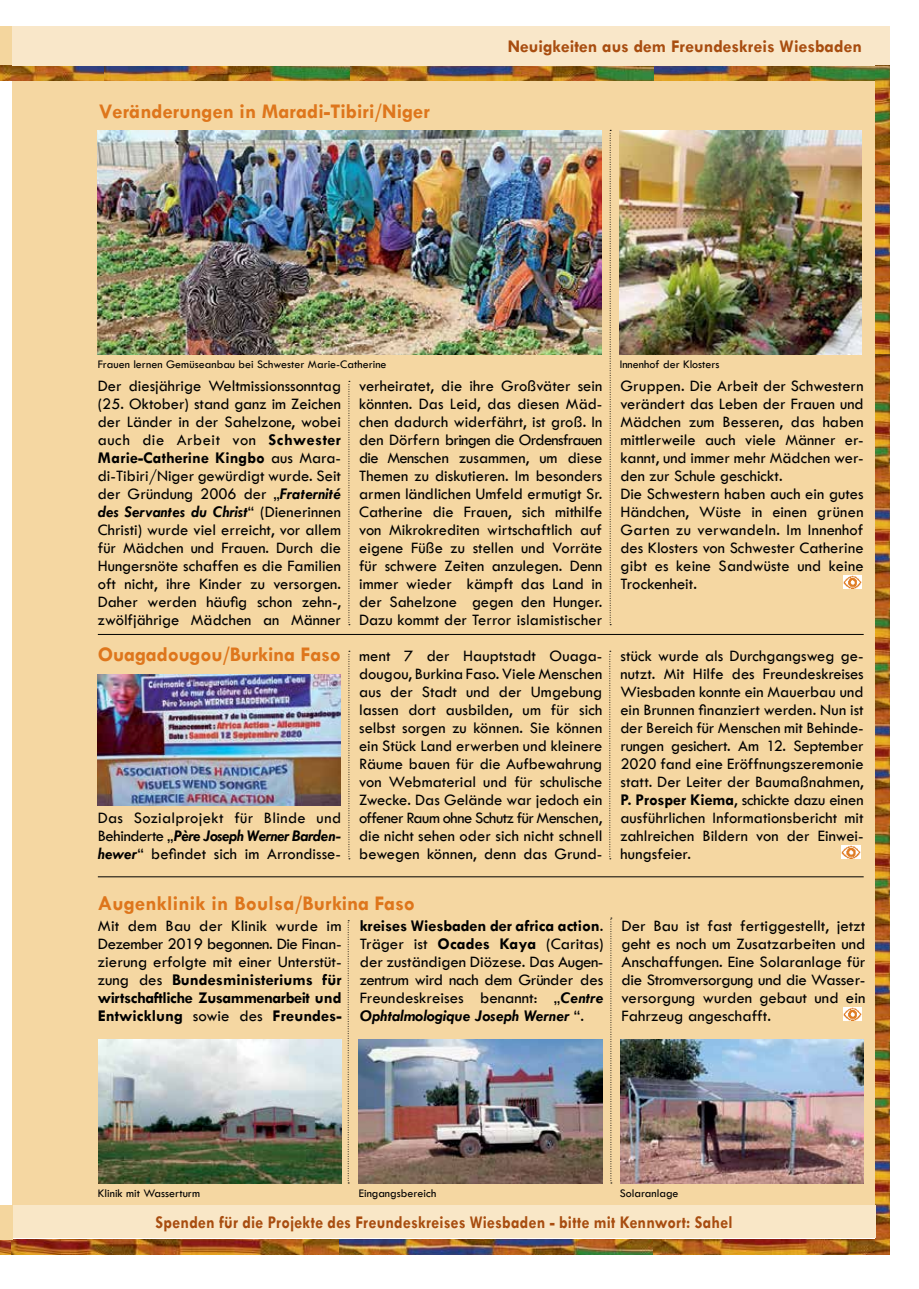
<style>
.page{position:relative;width:919px;height:1289px;background:#fff}
.page>*{position:absolute;margin:0;border:0;box-sizing:border-box;transform-origin:0 0}
.t1{font:700 21px "Tw Cen";color:#de761c}
.t2{font:700 18px "Tw Cen";letter-spacing:.005em;color:#a84d10;scale:.9 1}
.t3{font:700 18px "Tw Cen";letter-spacing:.005em;color:#a84d10}
.t4{font:16.5px/18px "Tw Cen";color:#000;text-align:justify}
.t5{font:12px "Tw Cen";color:#000}
.s1{font-weight:700}
.s2{font-weight:700;font-style:italic}
</style>
<div class="page">
<div style="left:0;top:26px;width:13px;height:50px;background:#f4d69e"></div>
<div style="left:13px;top:64px;width:876px;height:1173px;background:#f5d7a2"></div>
<img style="left:0;top:1239px;width:875px;height:14px">
<img style="left:103px;top:65px;width:551px;height:15px">
<img style="left:0;top:65px;width:103px;height:15px">
<img style="left:875px;top:1091px;width:14px;height:162px">
<img style="left:875px;top:875px;width:14px;height:216px">
<img style="left:875px;top:659px;width:14px;height:216px">
<img style="left:875px;top:443px;width:14px;height:216px">
<img style="left:875px;top:353px;width:14px;height:90px">
<img style="left:654px;top:65px;width:221px;height:15px">
<div style="left:13px;top:26px;width:876px;height:39px;background:#f9e7c9"></div>
<div style="left:13px;top:1205px;width:862px;height:32px;background:#f9e7c7"></div>
<img style="left:875px;top:164px;width:14px;height:189px">
<img style="left:875px;top:65px;width:14px;height:99px">
<div style="left:0;top:1205px;width:13px;height:34px;background:#f4d69e"></div>
<img style="left:843px;top:1007px;width:18px;height:13px">
<img style="left:620px;top:1039px;width:243px;height:144px">
<img style="left:99px;top:1039px;width:243px;height:144px">
<svg style="left:610px;top:917px;width:2px;height:266px"></svg>
<hr style="left:98px;top:876px;width:765px;height:1px;background:#000">
<img style="left:843px;top:575px;width:18px;height:13px">
<svg style="left:348px;top:381px;width:2px;height:244px"></svg>
<img style="left:841px;top:845px;width:19px;height:13px">
<img style="left:98px;top:131px;width:503px;height:224px">
<img style="left:619px;top:131px;width:242px;height:224px">
<img style="left:98px;top:674px;width:243px;height:131px">
<img style="left:359px;top:1039px;width:243px;height:144px">
<hr style="left:98px;top:634px;width:765px;height:1px;background:#000">
<svg style="left:348px;top:920px;width:1px;height:263px"></svg>
<svg style="left:348px;top:651px;width:2px;height:208px"></svg>
<svg style="left:609px;top:651px;width:1px;height:208px"></svg>
<svg style="left:609px;top:130px;width:2px;height:495px"></svg>
<p class="t1" style="left:99px;top:98px;width:332px">Veränderungen in Maradi-Tibiri/Niger</p>
<p class="t3" style="left:507px;top:36px;width:355px">Neuigkeiten aus dem Freundeskreis Wiesbaden</p>
<p class="t5" style="left:98px;top:357px;width:290px">Frauen lernen Gemüseanbau bei Schwester Marie-Catherine</p>
<p class="t5" style="left:619px;top:357px;width:101px">Innenhof der Klosters</p>
<p class="t4" style="left:98px;top:376px;width:245px">Der diesjährige Weltmissionssonntag (25. Oktober) stand ganz im Zeichen der Länder in der Sahelzone, wobei auch die Arbeit von <span class="s1">Schwester Marie-Catherine Kingbo</span> aus Mara&shy;di-Tibiri/Niger gewürdigt wurde. Seit der Gründung 2006 der „<span class="s2">Fraternité des Servantes du Christ</span>“ (Dienerinnen Christi) wurde viel erreicht, vor allem für Mädchen und Frauen. Durch die Hungersnöte schaffen es die Familien oft nicht, ihre Kinder zu versorgen.<br>Daher werden häufig schon zehn-, zwölfjährige Mädchen an Männer</p>
<p class="t4" style="left:359px;top:377px;width:245px">verheiratet, die ihre Großväter sein könnten. Das Leid, das diesen Mäd&shy;chen dadurch widerfährt, ist groß. In den Dörfern bringen die Ordensfrauen die Menschen zusammen, um diese Themen zu diskutieren. Im besonders armen ländlichen Umfeld ermutigt Sr.<br>Catherine die Frauen, sich mithilfe von Mikrokrediten wirtschaftlich auf eigene Füße zu stellen und Vorräte für schwere Zeiten anzulegen. Denn immer wieder kämpft das Land in der Sahelzone gegen den Hunger.<br>Dazu kommt der Terror islamistischer</p>
<p class="t4" style="left:620px;top:377px;width:245px;text-align:left">Gruppen. Die Arbeit der Schwestern verändert das Leben der Frauen und<br>Mädchen zum Besseren, das haben mittlerweile auch viele Männer er&shy;kannt, und immer mehr Mädchen wer&shy;den zur Schule geschickt.<br>Die Schwestern haben auch ein gutes<br>Händchen, Wüste in einen grünen<br>Garten zu verwandeln. Im Innenhof des Klosters von Schwester Catherine gibt es keine Sandwüste und keine<br>Trockenheit.</p>
<p class="t1" style="left:98px;top:641px;width:245px">Ouagadougou/Burkina Faso</p>
<p class="t4" style="left:359px;top:646px;width:245px">ment 7 der Hauptstadt Ouaga&shy;dougou, Burkina Faso. Viele Menschen aus der Stadt und der Umgebung lassen dort ausbilden, um für sich selbst sorgen zu können. Sie können ein Stück Land erwerben und kleinere Räume bauen für die Aufbewahrung von Webmaterial und für schulische Zwecke. Das Gelände war jedoch ein offener Raum ohne Schutz für Menschen, die nicht sehen oder sich nicht schnell bewegen können, denn das Grund-</p>
<p class="t4" style="left:620px;top:647px;width:245px">stück wurde als Durchgangsweg ge&shy;nutzt. Mit Hilfe des Freundeskreises Wiesbaden konnte ein Mauerbau und ein Brunnen finanziert werden. Nun ist der Bereich für Menschen mit Behinde&shy;rungen gesichert. Am 12. September 2020 fand eine Eröffnungszeremonie statt. Der Leiter der Baumaßnahmen, <span class="s1">P. Prosper Kiema</span>, schickte dazu einen ausführlichen Informationsbericht mit zahlreichen Bildern von der Einwei&shy;hungsfeier.</p>
<p class="t4" style="left:98px;top:808px;width:245px">Das Sozialprojekt für Blinde und Behinderte „<span class="s2">Père Joseph Werner Barden&shy;hewer</span>“ befindet sich im Arrondisse-</p>
<p class="t1" style="left:98px;top:890px;width:318px">Augenklinik in Boulsa/Burkina Faso</p>
<p class="t4" style="left:98px;top:916px;width:245px">Mit dem Bau der Klinik wurde im Dezember 2019 begonnen. Die Finan&shy;zierung erfolgte mit einer Unterstüt&shy;zung des <span class="s1">Bundesministeriums für wirtschaftliche Zusammenarbeit und Entwicklung</span> sowie des <span class="s1">Freundes-</span></p>
<p class="t4" style="left:359px;top:916px;width:245px"><span class="s1">kreises Wiesbaden der africa action</span>.<br>Träger ist <span class="s1">Ocades Kaya</span> (Caritas) der zuständigen Diözese. Das Augen&shy;zentrum wird nach dem Gründer des Freundeskreises benannt: „<span class="s2">Centre Ophtalmologique Joseph Werner</span> “.</p>
<p class="t4" style="left:621px;top:916px;width:245px">Der Bau ist fast fertiggestellt, jetzt geht es noch um Zusatzarbeiten und Anschaffungen. Eine Solaranlage für die Stromversorgung und die Wasser&shy;versorgung wurden gebaut und ein Fahrzeug angeschafft.</p>
<p class="t5" style="left:98px;top:1185px;width:104px">Klinik mit Wasserturm</p>
<p class="t5" style="left:359px;top:1185px;width:79px">Eingangsbereich</p>
<p class="t5" style="left:619px;top:1185px;width:60px">Solaranlage</p>
<p class="t2" style="left:156px;top:1210px;width:642px">Spenden für die Projekte des Freundeskreises Wiesbaden - bitte mit Kennwort: Sahel</p>
</div>
